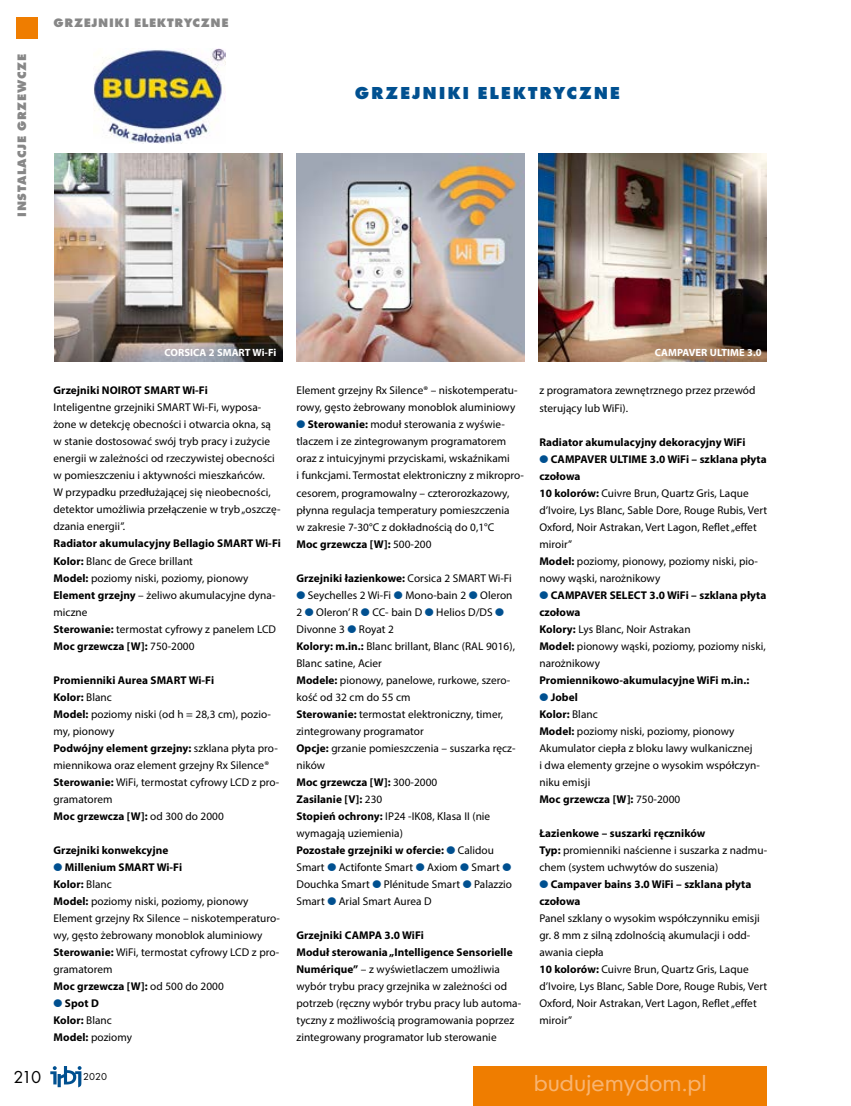
<style>
.page{position:relative;width:851px;height:1106px;background:#fff}
.page>*{position:absolute;margin:0;border:0;box-sizing:border-box;transform-origin:0 0}
.t1{font:21px "Geometric 706 Md EU";color:#f8b471}
.t2{font:700 18px "Futura TEE Extr";letter-spacing:.1em;color:#005090}
.t3{font:18px "Futura TEE";color:#000}
.t4{font:700 12.75px "Futura TEE Extr";letter-spacing:.05em;color:#878787}
.t5{font:11.25px/17px "Myriad Pro";letter-spacing:.005em;color:#000}
.t6{font:700 11.25px/17px "Myriad Pro";letter-spacing:.005em;color:#000}
.t7{font:700 10.5px "Myriad Pro";letter-spacing:.005em;color:#fff}
.t8{font:10.5px "Futura TEE";color:#000}
.s1{font-weight:700}
.s2{color:#005090}
.s3{font-weight:400}
</style>
<div class="page">
<svg style="left:50px;top:1066px;width:31px;height:21px"></svg>
<div style="left:473px;top:1066px;width:293px;height:40px;background:#ef7d00"></div>
<div style="left:17px;top:17px;width:21px;height:21px;background:#ef7d00"></div>
<img style="left:94px;top:48px;width:132px;height:95px">
<img style="left:55px;top:153px;width:228px;height:209px">
<img style="left:296px;top:153px;width:228px;height:209px">
<img style="left:538px;top:153px;width:228px;height:209px">
<p class="t4" style="left:14px;top:217px;width:164px;rotate:-90deg">INSTALACJE GRZEWCZE</p>
<p class="t4" style="left:53px;top:15px;width:176px">GRZEJNIKI ELEKTRYCZNE</p>
<h2 class="t2" style="left:355px;top:83px;width:267px">GRZEJNIKI ELEKTRYCZNE</h2>
<p class="t7" style="left:164px;top:345px;width:113px">CORSICA 2 SMART Wi-Fi</p>
<p class="t7" style="left:654px;top:345px;width:108px">CAMPAVER ULTIME 3.0</p>
<p class="t6" style="left:53px;top:382px;width:156px">Grzejniki NOIROT SMART Wi-Fi</p>
<p class="t5" style="left:53px;top:399px;width:228px">Inteligentne grzejniki SMART Wi-Fi, wyposa&shy;żone w detekcję obecności i otwarcia okna, są w stanie dostosować swój tryb pracy i zużycie energii w zależności od rzeczywistej obecności w pomieszczeniu i aktywności mieszkańców.<br>W przypadku przedłużającej się nieobecności, detektor umożliwia przełączenie w tryb „oszczę&shy;dzania energii”.</p>
<p class="t5" style="left:53px;top:535px;width:229px"><span class="s1">Radiator akumulacyjny Bellagio SMART Wi-Fi Kolor:</span> Blanc de Grece brillant<br><span class="s1">Model:</span> poziomy niski, poziomy, pionowy <span class="s1">Element grzejny</span> – żeliwo akumulacyjne dyna&shy;miczne<br><span class="s1">Sterowanie:</span> termostat cyfrowy z panelem LCD <span class="s1">Moc grzewcza [W]:</span> 750-2000</p>
<p class="t5" style="left:53px;top:671px;width:227px"><span class="s1">Promienniki Aurea SMART Wi-Fi<br>Kolor:</span> Blanc<br><span class="s1">Model:</span> poziomy niski (od h = 28,3 cm), pozio&shy;my, pionowy<br><span class="s1">Podwójny element grzejny:</span> szklana płyta pro&shy;miennikowa oraz element grzejny Rx Silence®<br><span class="s1">Sterowanie:</span> WiFi, termostat cyfrowy LCD z pro&shy;gramatorem<br><span class="s1">Moc grzewcza [W]:</span> od 300 do 2000</p>
<p class="t6" style="left:53px;top:841px;width:116px">Grzejniki konwekcyjne</p>
<p class="t5" style="left:53px;top:858px;width:228px"><span class="s2">●</span> <span class="s1">Millenium SMART Wi-Fi<br>Kolor:</span> Blanc<br><span class="s1">Model:</span> poziomy niski, poziomy, pionowy<br>Element grzejny Rx Silence – niskotemperaturo&shy;wy, gęsto żebrowany monoblok aluminiowy<br><span class="s1">Sterowanie:</span> WiFi, termostat cyfrowy LCD z pro&shy;gramatorem<br><span class="s1">Moc grzewcza [W]:</span> od 500 do 2000</p>
<p class="t6" style="left:53px;top:994px;width:80px"><span class="s2">●</span> Spot D<br>Kolor: <span class="s3">Blanc<br></span>Model: <span class="s3">poziomy</span></p>
<p class="t5" style="left:296px;top:382px;width:223px">Element grzejny Rx Silence® – niskotemperatu&shy;rowy, gęsto żebrowany monoblok aluminiowy</p>
<p class="t5" style="left:296px;top:416px;width:229px"><span class="s2">●</span> <span class="s1">Sterowanie:</span> moduł sterowania z wyświe&shy;tlaczem i ze zintegrowanym programatorem oraz z intuicyjnymi przyciskami, wskaźnikami<br>i funkcjami. Termostat elektroniczny z mikropro&shy;cesorem, programowalny – czterorozkazowy, płynna regulacja temperatury pomieszczenia<br>w zakresie 7-30°C z dokładnością do 0,1°C<br><span class="s1">Moc grzewcza [W]:</span> 500-200</p>
<p class="t6" style="left:296px;top:569px;width:217px">Grzejniki łazienkowe: <span class="s3">Corsica 2 SMART Wi-Fi</span></p>
<p class="t5" style="left:296px;top:586px;width:220px"><span class="s2">●</span> Seychelles 2 Wi-Fi <span class="s2">●</span> Mono-bain 2 <span class="s2">●</span> Oleron<br>2 <span class="s2">●</span> Oleron’ R <span class="s2">●</span> CC- bain D <span class="s2">●</span> Helios D/DS <span class="s2">●<br></span>Divonne 3 <span class="s2">●</span> Royat 2<br><span class="s1">Kolory: m.in.:</span> Blanc brillant, Blanc (RAL 9016),<br>Blanc satine, Acier<br><span class="s1">Modele:</span> pionowy, panelowe, rurkowe, szero&shy;kość od 32 cm do 55 cm<br><span class="s1">Sterowanie:</span> termostat elektroniczny, timer, zintegrowany programator<br><span class="s1">Opcje:</span> grzanie pomieszczenia – suszarka ręcz&shy;ników<br><span class="s1">Moc grzewcza [W]:</span> 300-2000<br><span class="s1">Zasilanie [V]:</span> 230<br><span class="s1">Stopień ochrony:</span> IP24 -IK08, Klasa II (nie wymagają uziemienia)<br><span class="s1">Pozostałe grzejniki w ofercie:</span> <span class="s2">●</span> Calidou<br>Smart <span class="s2">●</span> Actifonte Smart <span class="s2">●</span> Axiom <span class="s2">●</span> Smart <span class="s2">●<br></span>Douchka Smart <span class="s2">●</span> Plénitude Smart <span class="s2">●</span> Palazzio<br>Smart <span class="s2">●</span> Arial Smart Aurea D</p>
<p class="t5" style="left:296px;top:926px;width:226px"><span class="s1">Grzejniki CAMPA 3.0 WiFi<br>Moduł sterowania „Intelligence Sensorielle Numérique”</span> – z wyświetlaczem umożliwia wybór trybu pracy grzejnika w zależności od potrzeb (ręczny wybór trybu pracy lub automa&shy;tyczny z możliwością programowania poprzez zintegrowany programator lub sterowanie</p>
<p class="t5" style="left:539px;top:382px;width:217px">z programatora zewnętrznego przez przewód sterujący lub WiFi).</p>
<p class="t6" style="left:539px;top:433px;width:207px">Radiator akumulacyjny dekoracyjny WiFi</p>
<p class="t5" style="left:539px;top:450px;width:229px"><span class="s2">●</span> <span class="s1">CAMPAVER ULTIME 3.0 WiFi – szklana płyta czołowa<br>10 kolorów:</span> Cuivre Brun, Quartz Gris, Laque d’Ivoire, Lys Blanc, Sable Dore, Rouge Rubis, Vert Oxford, Noir Astrakan, Vert Lagon, Reflet „effet miroir”<br><span class="s1">Model:</span> poziomy, pionowy, poziomy niski, pio&shy;nowy wąski, narożnikowy</p>
<p class="t5" style="left:539px;top:586px;width:228px"><span class="s2">●</span> <span class="s1">CAMPAVER SELECT 3.0 WiFi – szklana płyta czołowa<br>Kolory:</span> Lys Blanc, Noir Astrakan<br><span class="s1">Model:</span> pionowy wąski, poziomy, poziomy niski, narożnikowy</p>
<p class="t6" style="left:539px;top:671px;width:211px">Promiennikowo-akumulacyjne WiFi m.in.:</p>
<p class="t5" style="left:539px;top:688px;width:222px"><span class="s2">●</span> <span class="s1">Jobel<br>Kolor:</span> Blanc<br><span class="s1">Model:</span> poziomy niski, poziomy, pionowy<br>Akumulator ciepła z bloku lawy wulkanicznej<br>i dwa elementy grzejne o wysokim współczyn&shy;niku emisji<br><span class="s1">Moc grzewcza [W]:</span> 750-2000</p>
<p class="t5" style="left:539px;top:824px;width:229px"><span class="s1">Łazienkowe – suszarki ręczników<br>Typ:</span> promienniki naścienne i suszarka z nadmu&shy;chem (system uchwytów do suszenia)</p>
<p class="t6" style="left:539px;top:875px;width:213px"><span class="s2">●</span> Campaver bains 3.0 WiFi – szklana płyta czołowa</p>
<p class="t5" style="left:539px;top:909px;width:229px">Panel szklany o wysokim współczynniku emisji gr. 8 mm z silną zdolnością akumulacji i odd&shy;awania ciepła<br><span class="s1">10 kolorów:</span> Cuivre Brun, Quartz Gris, Laque d’Ivoire, Lys Blanc, Sable Dore, Rouge Rubis, Vert Oxford, Noir Astrakan, Vert Lagon, Reflet „effet miroir”</p>
<h2 class="t3" style="left:13px;top:1065px;width:30px">210</h2>
<p class="t8" style="left:83px;top:1070px;width:25px">2020</p>
<h1 class="t1" style="left:533px;top:1069px;width:174px">budujemydom.pl</h1>
</div>
